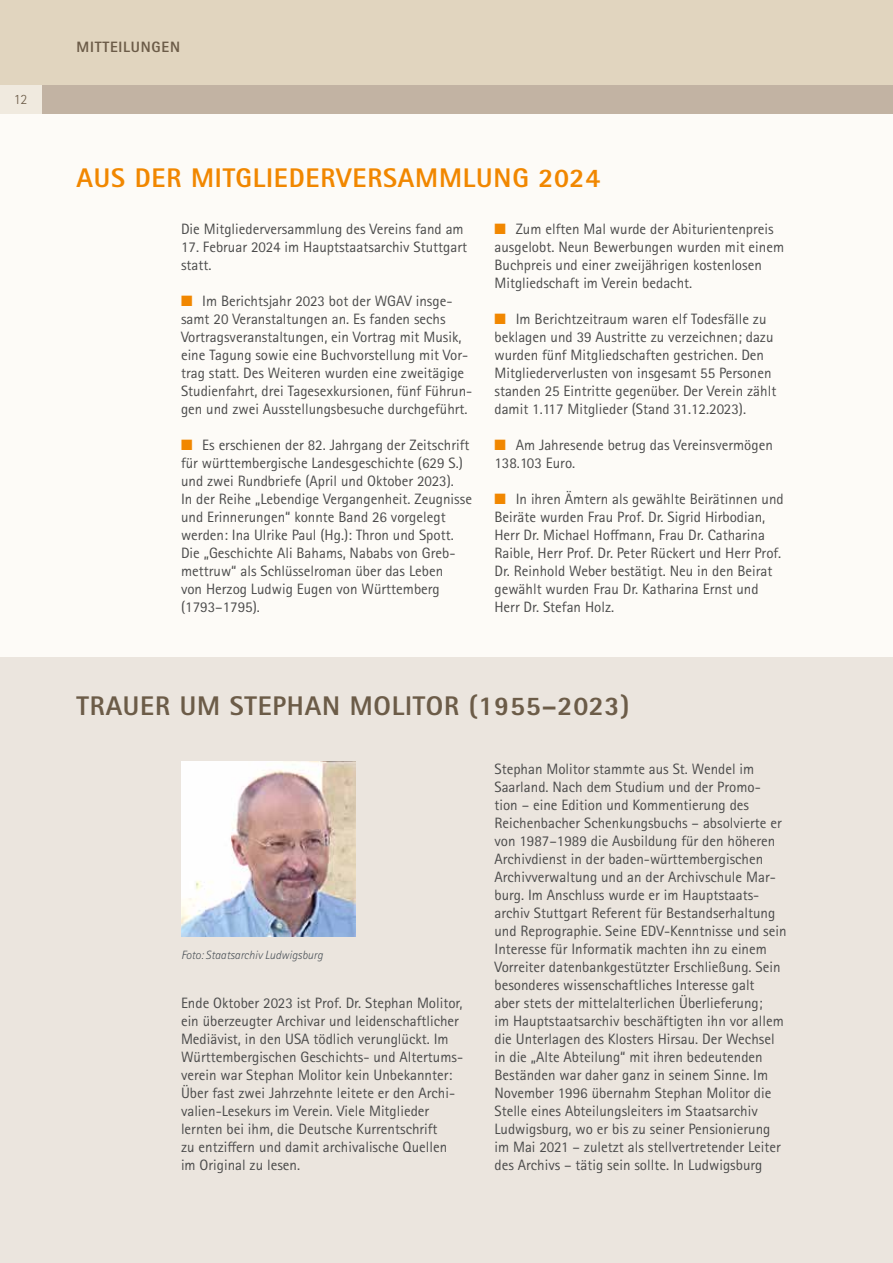
<style>
.page{position:relative;width:893px;height:1263px;background:#fff}
.page>*{position:absolute;margin:0;border:0;box-sizing:border-box;transform-origin:0 0}
.t1{font:800 27px "Rotis Sans Serif Pro";letter-spacing:.03em;color:#6c5c48}
.t2{font:800 27px "Rotis Sans Serif Pro";letter-spacing:.03em;color:#f18700}
.t3{font:15px/18px "Rotis Sans Serif Pro";color:#4b4b4b}
.t4{font:800 15px "Rotis Sans Serif Pro";letter-spacing:.05em;color:#6c5c48}
.t5{font:300 14.25px "Rotis Sans Serif Pro";color:#6c5c48}
.t6{font:italic 300 12px "Rotis Sans Serif Pro";color:#4c5359}
.s1{color:#f18700}
</style>
<div class="page">
<div style="left:0;top:108px;width:893px;height:1155px;background:#fdfbf7"></div>
<div style="left:0;top:657px;width:893px;height:606px;background:#ebe5de"></div>
<hr style="left:892px;top:108px;width:1px;height:311px;background:#d3c8bd">
<div style="left:0;top:0;width:893px;height:108px;background:#e1d5bf"></div>
<div style="left:0;top:85px;width:893px;height:29px;background:#c2b3a3"></div>
<div style="left:0;top:85px;width:41px;height:29px;background:#f0eadf"></div>
<img style="left:181px;top:762px;width:174px;height:174px">
<p class="t5" style="left:14px;top:91px;width:15px">12</p>
<p class="t4" style="left:77px;top:37px;width:105px">MITTEILUNGEN</p>
<h1 class="t2" style="left:77px;top:160px;width:525px">AUS DER MITGLIEDERVERSAMMLUNG 2024</h1>
<p class="t3" style="left:181px;top:220px;width:284px">Die Mitgliederversammlung des Vereins fand am</p>
<p class="t3" style="left:181px;top:238px;width:288px">17. Februar 2024 im Hauptstaatsarchiv Stuttgart statt.</p>
<p class="t3" style="left:181px;top:292px;width:293px"><span class="s1">■</span> Im Berichtsjahr 2023 bot der WGAV insge&shy;samt 20 Veranstaltungen an. Es fanden sechs Vortragsveranstaltungen, ein Vortrag mit Musik, eine Tagung sowie eine Buchvorstellung mit Vor&shy;trag statt. Des Weiteren wurden eine zweitägige Studienfahrt, drei Tagesexkursionen, fünf Führun&shy;gen und zwei Ausstellungsbesuche durchgeführt.</p>
<p class="t3" style="left:181px;top:436px;width:292px"><span class="s1">■</span> Es erschienen der 82. Jahrgang der Zeitschrift für württembergische Landesgeschichte (629 S.) und zwei Rundbriefe (April und Oktober 2023).<br>In der Reihe „Lebendige Vergangenheit. Zeugnisse und Erinnerungen“ konnte Band 26 vorgelegt werden: Ina Ulrike Paul (Hg.): Thron und Spott.<br>Die „Geschichte Ali Bahams, Nababs von Greb&shy;mettruw“ als Schlüsselroman über das Leben<br>von Herzog Ludwig Eugen von Württemberg (1793–1795).</p>
<p class="t3" style="left:494px;top:220px;width:291px"><span class="s1">■</span> Zum elften Mal wurde der Abiturientenpreis ausgelobt. Neun Bewerbungen wurden mit einem Buchpreis und einer zweijährigen kostenlosen Mitgliedschaft im Verein bedacht.</p>
<p class="t3" style="left:494px;top:310px;width:283px"><span class="s1">■</span> Im Berichtzeitraum waren elf Todesfälle zu beklagen und 39 Austritte zu verzeichnen; dazu wurden fünf Mitgliedschaften gestrichen. Den Mitgliederverlusten von insgesamt 55 Personen standen 25 Eintritte gegenüber. Der Verein zählt damit 1.117 Mitglieder (Stand 31.12.2023).</p>
<p class="t3" style="left:494px;top:436px;width:280px"><span class="s1">■</span> Am Jahresende betrug das Vereinsvermögen<br>138.103 Euro.</p>
<p class="t3" style="left:494px;top:490px;width:291px"><span class="s1">■</span> In ihren Ämtern als gewählte Beirätinnen und Beiräte wurden Frau Prof. Dr. Sigrid Hirbodian, Herr Dr. Michael Hoffmann, Frau Dr. Catharina Raible, Herr Prof. Dr. Peter Rückert und Herr Prof.<br>Dr. Reinhold Weber bestätigt. Neu in den Beirat gewählt wurden Frau Dr. Katharina Ernst und Herr Dr. Stefan Holz.</p>
<h1 class="t1" style="left:77px;top:688px;width:554px">TRAUER UM STEPHAN MOLITOR (1955–2023)</h1>
<p class="t6" style="left:181px;top:948px;width:143px">Foto: Staatsarchiv Ludwigsburg</p>
<p class="t3" style="left:181px;top:994px;width:284px">Ende Oktober 2023 ist Prof. Dr. Stephan Molitor, ein überzeugter Archivar und leidenschaftlicher Mediävist, in den USA tödlich verunglückt. Im Württembergischen Geschichts- und Altertums&shy;verein war Stephan Molitor kein Unbekannter:<br>Über fast zwei Jahrzehnte leitete er den Archi&shy;valien-Lesekurs im Verein. Viele Mitglieder lernten bei ihm, die Deutsche Kurrentschrift<br>zu entziffern und damit archivalische Quellen im Original zu lesen.</p>
<p class="t3" style="left:494px;top:760px;width:294px">Stephan Molitor stammte aus St. Wendel im Saarland. Nach dem Studium und der Promo&shy;tion – eine Edition und Kommentierung des Reichenbacher Schenkungsbuchs – absolvierte er von 1987–1989 die Ausbildung für den höheren Archivdienst in der baden-württembergischen Archivverwaltung und an der Archivschule Mar&shy;burg. Im Anschluss wurde er im Hauptstaats&shy;archiv Stuttgart Referent für Bestandserhaltung und Reprographie. Seine EDV-Kenntnisse und sein Interesse für Informatik machten ihn zu einem Vorreiter datenbankgestützter Erschließung. Sein besonderes wissenschaftliches Interesse galt<br>aber stets der mittelalterlichen Überlieferung;<br>im Hauptstaatsarchiv beschäftigten ihn vor allem die Unterlagen des Klosters Hirsau. Der Wechsel in die „Alte Abteilung“ mit ihren bedeutenden Beständen war daher ganz in seinem Sinne. Im November 1996 übernahm Stephan Molitor die Stelle eines Abteilungsleiters im Staatsarchiv Ludwigsburg, wo er bis zu seiner Pensionierung im Mai 2021 – zuletzt als stellvertretender Leiter des Archivs – tätig sein sollte. In Ludwigsburg</p>
</div>
